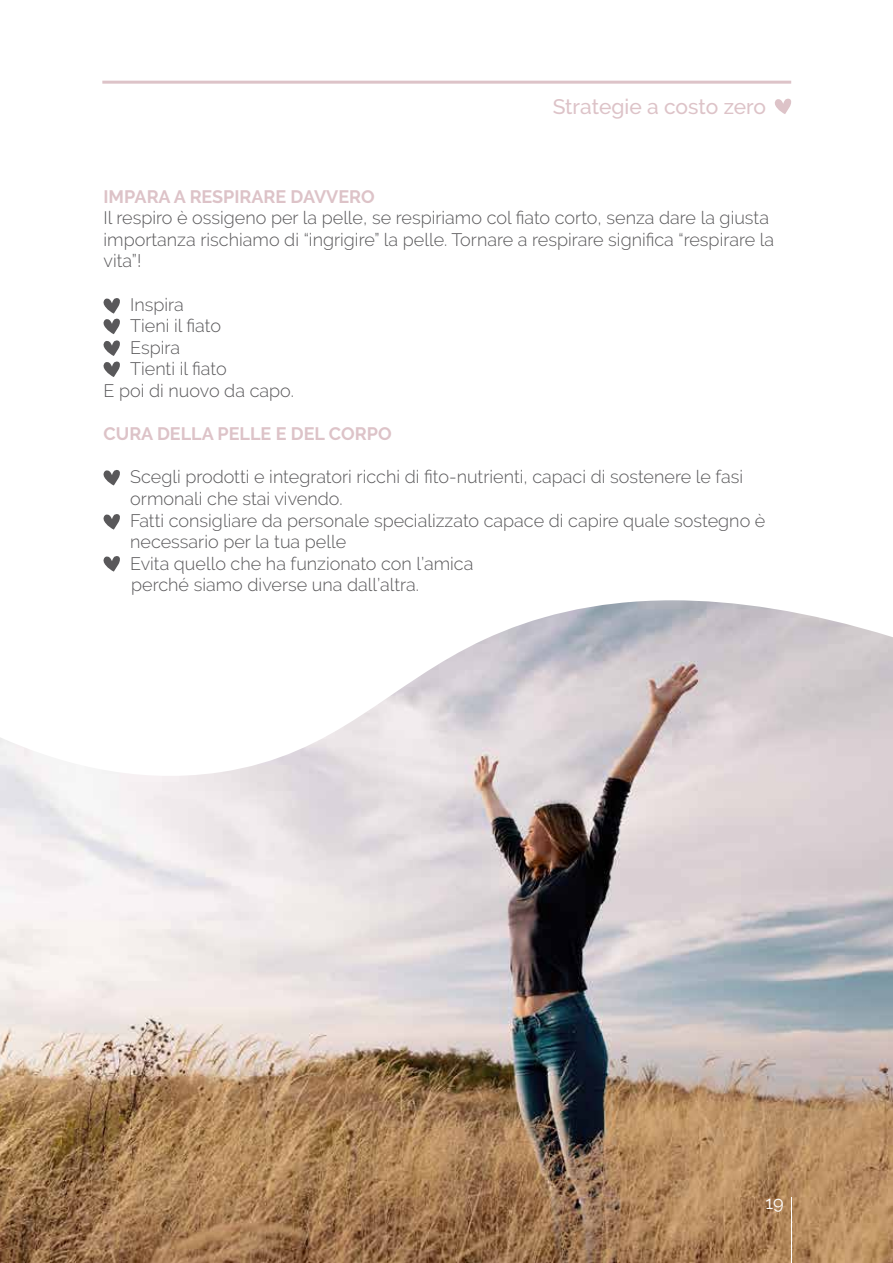
<style>
.page{position:relative;width:893px;height:1263px;background:#fff}
.page>*{position:absolute;margin:0;border:0;box-sizing:border-box;transform-origin:0 0}
.t1{font:500 21px "Raleway";color:#ddc3c8}
.t2{font:300 18px/21.6px "Raleway";color:#59585a}
.t3{font:700 18px "Raleway";color:#ddc3c8}
.t4{font:18px "Raleway";color:#fff}
</style>
<div class="page">
<img style="left:0;top:600px;width:893px;height:663px">
<svg style="left:103px;top:298px;width:17px;height:36px"></svg>
<svg style="left:103px;top:340px;width:17px;height:37px"></svg>
<svg style="left:103px;top:470px;width:17px;height:15px"></svg>
<svg style="left:103px;top:514px;width:17px;height:16px"></svg>
<svg style="left:103px;top:556px;width:17px;height:15px"></svg>
<hr style="left:102px;top:81px;width:689px;height:3px;background:#ddc3c8">
<svg style="left:775px;top:98px;width:16px;height:16px"></svg>
<hr style="left:791px;top:1197px;width:1px;height:66px;background:#fff">
<p class="t1" style="left:553px;top:94px;width:215px">Strategie a costo zero</p>
<p class="t3" style="left:104px;top:186px;width:273px">IMPARA A RESPIRARE DAVVERO</p>
<p class="t2" style="left:104px;top:207px;width:672px">Il respiro è ossigeno per la pelle, se respiriamo col fiato corto, senza dare la giusta importanza rischiamo di “ingrigire” la pelle. Tornare a respirare significa “respirare la vita”!</p>
<p class="t2" style="left:130px;top:293px;width:55px">Inspira</p>
<p class="t2" style="left:130px;top:315px;width:92px">Tieni il fiato</p>
<p class="t2" style="left:130px;top:337px;width:51px">Espira</p>
<p class="t2" style="left:130px;top:358px;width:98px">Tienti il fiato</p>
<p class="t2" style="left:104px;top:380px;width:192px">E poi di nuovo da capo.</p>
<p class="t3" style="left:104px;top:424px;width:290px">CURA DELLA PELLE E DEL CORPO</p>
<p class="t2" style="left:130px;top:466px;width:637px">Scegli prodotti e integratori ricchi di fito-nutrienti, capaci di sostenere le fasi ormonali che stai vivendo.<br>Fatti consigliare da personale specializzato capace di capire quale sostegno è necessario per la tua pelle<br>Evita quello che ha funzionato con l’amica<br>perché siamo diverse una dall’altra.</p>
<p class="t4" style="left:765px;top:1192px;width:20px">19</p>
</div>
